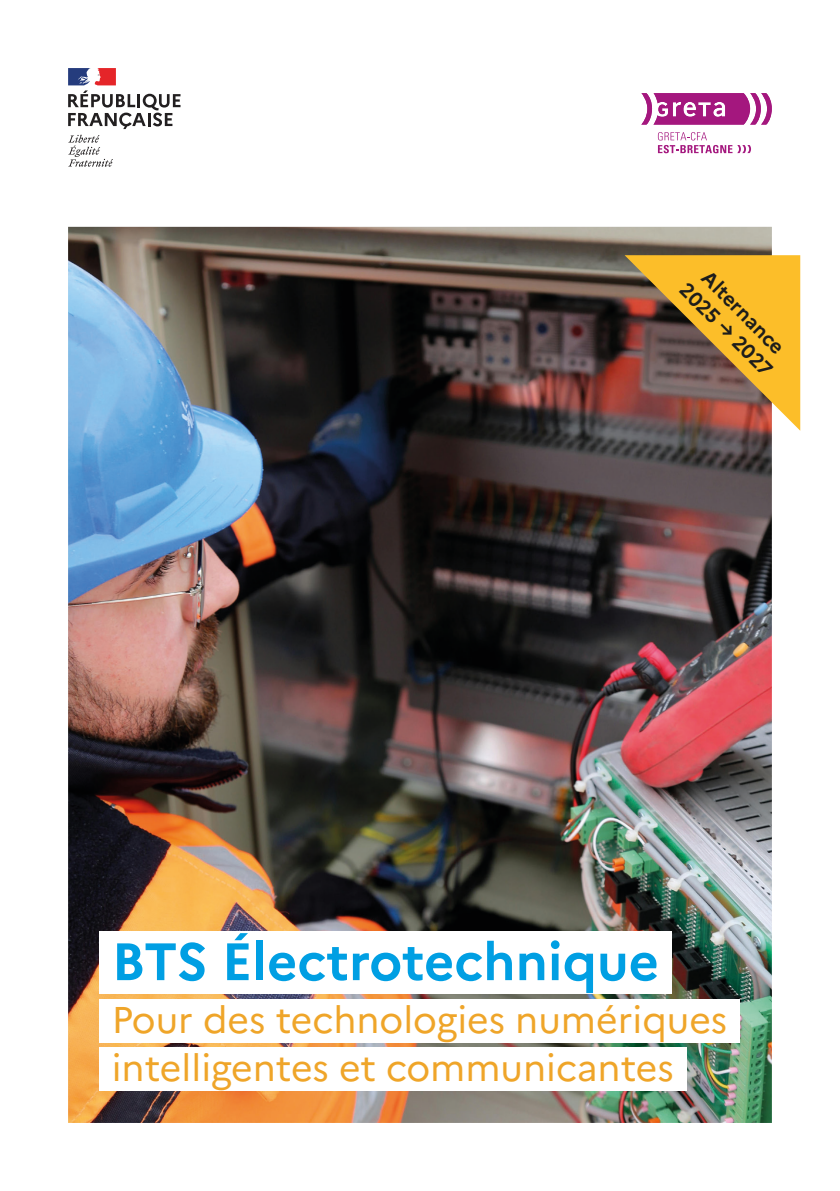
<style>
.page{position:relative;width:840px;height:1191px;background:#fff}
.page>*{position:absolute;margin:0;border:0;box-sizing:border-box;transform-origin:0 0}
.Titre_formation{font:700 52.4px "Marianne";color:#009fe3}
.Slogan{font:37.2px "Marianne";color:#efa529}
.couv_Badge{font:700 20px/24px "Marianne";color:#1d1d1b;text-align:center}
</style>
<div class="page">
<img style="left:68px;top:227px;width:703px;height:896px">
<svg style="left:68px;top:135px;width:45px;height:32px"></svg>
<svg style="left:68px;top:68px;width:112px;height:61px"></svg>
<svg style="left:641px;top:93px;width:130px;height:32px"></svg>
<svg style="left:657px;top:132px;width:93px;height:21px"></svg>
<div style="left:99px;top:999px;width:640px;height:43px;background:#fff"></div>
<div style="left:99px;top:1047px;width:587px;height:43px;background:#fff"></div>
<div style="left:99px;top:930px;width:572px;height:63px;background:#fff"></div>
<svg style="left:624px;top:255px;width:175px;height:176px;background:#ba863c"></svg>
<p class="couv_Badge" style="left:709px;top:259px;width:124px;rotate:45deg">Alternance<br>2025 → 2027</p>
<p class="Titre_formation" style="left:112px;top:921px;width:548px">BTS Électrotechnique</p>
<p class="Slogan" style="left:112px;top:991px;width:616px">Pour des technologies numériques</p>
<p class="Slogan" style="left:112px;top:1039px;width:563px">intelligentes et communicantes</p>
</div>
